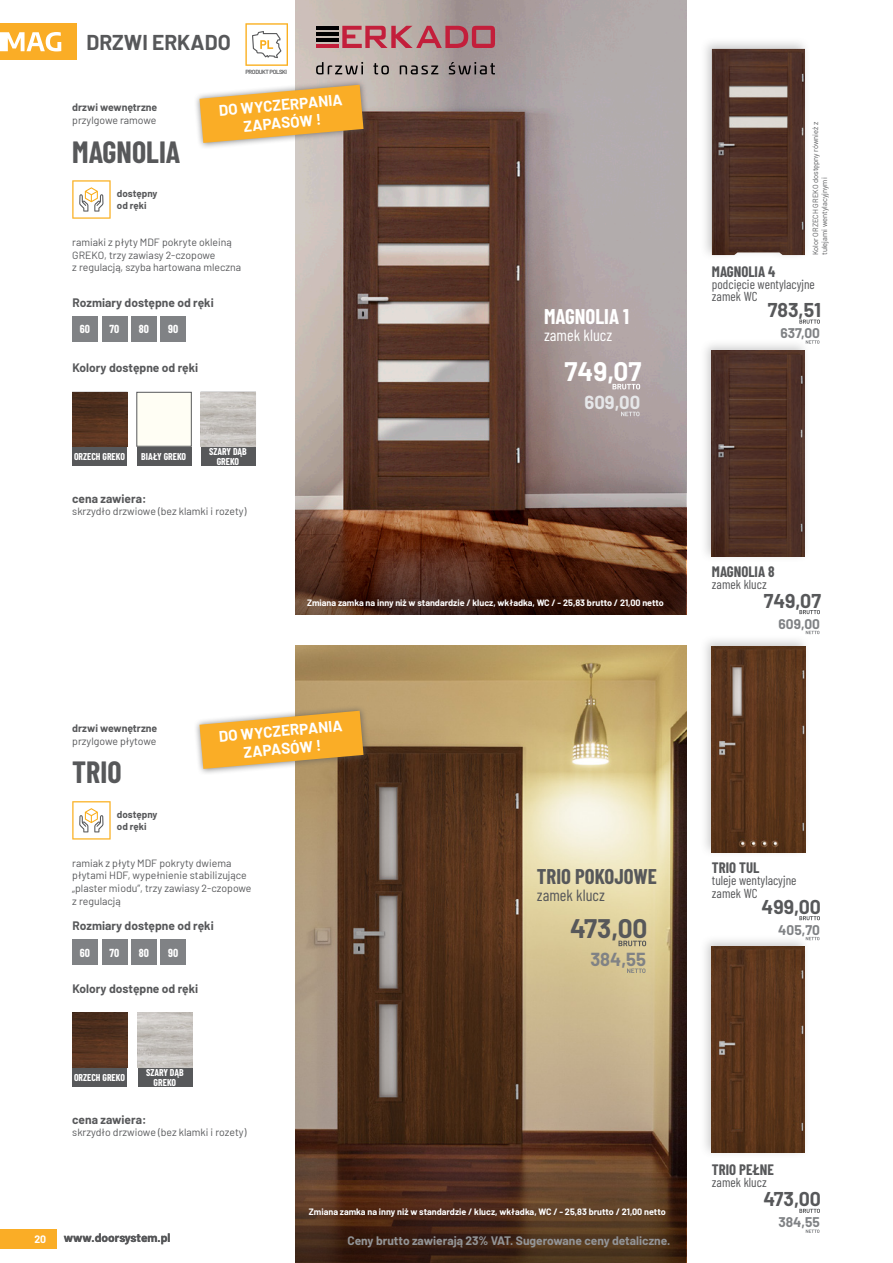
<style>
.page{position:relative;width:893px;height:1263px;background:#fff}
.page>*{position:absolute;margin:0;border:0;box-sizing:border-box;transform-origin:0 0}
.t1{font:700 30px "Barlow Condensed";color:#57585a}
.t2{font:700 26.25px "Barlow";color:#57585a}
.t3{font:700 26.25px "Barlow";color:#fff}
.t4{font:700 21px "Barlow";color:#57585a}
.t5{font:700 20.85px "Barlow Condensed";color:#57585a}
.t6{font:700 20.85px "Barlow Condensed";color:#fff}
.t7{font:700 19.5px "Barlow";color:#57585a}
.t8{font:700 18.45px "Barlow";color:#808285}
.t9{font:700 18.45px "Barlow";color:#e6e7e9}
.t10{font:16.2px "Barlow Condensed";color:#fff}
.t11{font:16.2px "Barlow Condensed";color:#57585a}
.t12{font:700 15.15px/18.1px "Barlow";color:#fff;text-align:center}
.t13{font:700 14.85px "Barlow Condensed";color:#57585a}
.t14{font:700 13.65px "Barlow";color:#808285}
.t15{font:13.05px/12.1px "Barlow Condensed";color:#57585a}
.t16{font:700 12px "Barlow";color:#57585a}
.t17{font:700 12px "Barlow";color:#939598}
.t18{font:700 11.4px "Barlow Condensed";color:#fff}
.t19{font:10.5px/12.6px "Barlow";color:#57585a}
.t20{font:700 10.5px "Barlow";color:#57585a}
.t21{font:700 10.5px "Barlow";color:#fff}
.t22{font:700 9.75px/9.8px "Barlow Condensed";color:#fff;text-align:center}
.t23{font:700 9.75px/11.9px "Barlow";color:#57585a}
.t24{font:700 9px "Barlow";color:#fff}
.t25{font:7.5px/9px "Barlow";color:#57585a}
.t26{font:600 6px "Barlow";letter-spacing:-.06em;color:#57585a}
</style>
<div class="page">
<img style="left:296px;top:0;width:390px;height:475px">
<div style="left:700px;top:339px;width:111px;height:224px;background:#57585a;opacity:.3"></div>
<img style="left:712px;top:351px;width:93px;height:206px">
<div style="left:700px;top:37px;width:111px;height:224px;background:#57585a;opacity:.3"></div>
<img style="left:712px;top:49px;width:93px;height:206px">
<div style="left:0;top:23px;width:77px;height:37px;background:#faad26"></div>
<svg style="left:0;top:32px;width:61px;height:19px"></svg>
<svg style="left:72px;top:316px;width:114px;height:26px;background:#8b8c8f"></svg>
<div style="left:72px;top:446px;width:55px;height:20px;background:#57585a"></div>
<div style="left:137px;top:446px;width:54px;height:20px;background:#57585a"></div>
<div style="left:137px;top:392px;width:54px;height:54px;background:#fffef4"></div>
<div style="left:137px;top:392px;width:55px;height:54px;border:1px solid #57585a"></div>
<div style="left:201px;top:446px;width:55px;height:20px;background:#57585a"></div>
<img style="left:72px;top:392px;width:55px;height:54px">
<img style="left:201px;top:392px;width:55px;height:54px">
<svg style="left:296px;top:475px;width:390px;height:140px;background:#653e2d"></svg>
<svg style="left:799px;top:319px;width:21px;height:5px"></svg>
<svg style="left:806px;top:340px;width:13px;height:4px"></svg>
<svg style="left:799px;top:610px;width:21px;height:4px"></svg>
<svg style="left:806px;top:631px;width:13px;height:3px"></svg>
<div style="left:0;top:1229px;width:57px;height:19px;background:#faad26"></div>
<svg style="left:245px;top:23px;width:43px;height:43px"></svg>
<img style="left:296px;top:646px;width:390px;height:483px">
<svg style="left:296px;top:1129px;width:390px;height:134px;background:#4f301e"></svg>
<div style="left:700px;top:934px;width:111px;height:224px;background:#57585a;opacity:.3"></div>
<img style="left:712px;top:946px;width:93px;height:206px">
<div style="left:700px;top:634px;width:111px;height:224px;background:#57585a;opacity:.3"></div>
<img style="left:712px;top:647px;width:93px;height:205px">
<svg style="left:799px;top:916px;width:21px;height:4px"></svg>
<svg style="left:806px;top:937px;width:13px;height:3px"></svg>
<svg style="left:799px;top:1209px;width:21px;height:4px"></svg>
<svg style="left:806px;top:1229px;width:13px;height:4px"></svg>
<div style="left:72px;top:1067px;width:55px;height:20px;background:#57585a"></div>
<img style="left:72px;top:1013px;width:55px;height:54px">
<div style="left:138px;top:1067px;width:55px;height:20px;background:#57585a"></div>
<img style="left:138px;top:1013px;width:55px;height:54px">
<svg style="left:72px;top:801px;width:39px;height:38px"></svg>
<svg style="left:72px;top:939px;width:114px;height:26px;background:#8b8c8f"></svg>
<svg style="left:618px;top:940px;width:28px;height:6px"></svg>
<svg style="left:627px;top:968px;width:18px;height:5px"></svg>
<hr style="left:316px;top:26px;width:23px;height:3px;background:#000001">
<hr style="left:316px;top:32px;width:23px;height:4px;background:#000001">
<hr style="left:316px;top:38px;width:23px;height:4px;background:#000001">
<hr style="left:316px;top:45px;width:23px;height:3px;background:#c31f3b">
<svg style="left:342px;top:26px;width:153px;height:22px;background:#ba6772"></svg>
<svg style="left:316px;top:62px;width:47px;height:12px"></svg>
<svg style="left:373px;top:63px;width:16px;height:11px"></svg>
<svg style="left:400px;top:65px;width:38px;height:9px"></svg>
<svg style="left:449px;top:62px;width:46px;height:12px"></svg>
<div style="left:193px;top:79px;width:177px;height:70px;background:#57585a;opacity:.75"></div>
<svg style="left:199px;top:85px;width:164px;height:58px;background:#edb24d"></svg>
<div style="left:193px;top:704px;width:177px;height:71px;background:#57585a;opacity:.75"></div>
<svg style="left:199px;top:711px;width:164px;height:58px;background:#ebaf46"></svg>
<svg style="left:72px;top:180px;width:39px;height:39px"></svg>
<svg style="left:612px;top:384px;width:28px;height:5px"></svg>
<svg style="left:621px;top:412px;width:18px;height:4px"></svg>
<p class="t4" style="left:86px;top:27px;width:146px">DRZWI ERKADO</p>
<p class="t26" style="left:245px;top:67px;width:43px">PRODUKT POLSKI</p>
<p class="t20" style="left:72px;top:100px;width:87px">drzwi wewnętrzne</p>
<p class="t19" style="left:72px;top:113px;width:86px">przylgowe ramowe</p>
<p class="t1" style="left:72px;top:130px;width:110px">MAGNOLIA</p>
<p class="t23" style="left:117px;top:187px;width:42px">dostępny od ręki</p>
<p class="t12" style="left:218px;top:100px;width:126px;rotate:-5deg">DO WYCZERPANIA<br>ZAPASÓW !</p>
<p class="t19" style="left:72px;top:235px;width:161px">ramiaki z płyty MDF pokryte okleiną</p>
<p class="t19" style="left:72px;top:248px;width:170px">GREKO, trzy zawiasy 2-czopowe<br>z regulacją, szyba hartowana mleczna</p>
<p class="t16" style="left:73px;top:293px;width:143px">Rozmiary dostępne od ręki</p>
<p class="t18" style="left:80px;top:321px;width:12px">60</p>
<p class="t18" style="left:110px;top:321px;width:11px">70</p>
<p class="t18" style="left:139px;top:321px;width:12px">80</p>
<p class="t18" style="left:168px;top:321px;width:12px">90</p>
<p class="t16" style="left:73px;top:358px;width:127px">Kolory dostępne od ręki</p>
<p class="t22" style="left:74px;top:452px;width:52px">ORZECH GREKO</p>
<p class="t22" style="left:141px;top:452px;width:46px">BIAŁY GREKO</p>
<p class="t22" style="left:209px;top:446px;width:39px">SZARY DĄB<br>GREKO</p>
<p class="t16" style="left:72px;top:490px;width:76px">cena zawiera:</p>
<p class="t19" style="left:72px;top:505px;width:176px">skrzydło drzwiowe (bez klamki i rozety)</p>
<p class="t6" style="left:544px;top:301px;width:87px">MAGNOLIA 1</p>
<p class="t10" style="left:544px;top:323px;width:70px">zamek klucz</p>
<p class="t3" style="left:564px;top:352px;width:79px">749,07</p>
<p class="t9" style="left:585px;top:388px;width:57px">609,00</p>
<p class="t24" style="left:307px;top:596px;width:358px">Zmiana zamka na inny niż w standardzie / klucz, wkładka, WC / - 25,83 brutto / 21,00 netto</p>
<p class="t20" style="left:72px;top:720px;width:87px">drzwi wewnętrzne</p>
<p class="t19" style="left:72px;top:734px;width:86px">przylgowe płytowe</p>
<p class="t1" style="left:72px;top:751px;width:51px">TRIO</p>
<p class="t23" style="left:117px;top:808px;width:42px">dostępny od ręki</p>
<p class="t12" style="left:218px;top:726px;width:126px;rotate:-5deg">DO WYCZERPANIA<br>ZAPASÓW !</p>
<p class="t19" style="left:72px;top:856px;width:181px">ramiak z płyty MDF pokryty dwiema płytami HDF, wypełnienie stabilizujące „plaster miodu”, trzy zawiasy 2-czopowe z regulacją</p>
<p class="t16" style="left:73px;top:917px;width:143px">Rozmiary dostępne od ręki</p>
<p class="t18" style="left:80px;top:944px;width:12px">60</p>
<p class="t18" style="left:110px;top:944px;width:11px">70</p>
<p class="t18" style="left:139px;top:944px;width:12px">80</p>
<p class="t18" style="left:168px;top:944px;width:12px">90</p>
<p class="t16" style="left:73px;top:979px;width:127px">Kolory dostępne od ręki</p>
<p class="t5" style="left:537px;top:861px;width:122px">TRIO POKOJOWE</p>
<p class="t11" style="left:537px;top:883px;width:70px">zamek klucz</p>
<p class="t2" style="left:570px;top:909px;width:79px">473,00</p>
<p class="t8" style="left:590px;top:945px;width:57px">384,55</p>
<p class="t22" style="left:74px;top:1072px;width:52px">ORZECH GREKO</p>
<p class="t22" style="left:146px;top:1067px;width:39px">SZARY DĄB<br>GREKO</p>
<p class="t16" style="left:72px;top:1110px;width:76px">cena zawiera:</p>
<p class="t19" style="left:72px;top:1125px;width:176px">skrzydło drzwiowe (bez klamki i rozety)</p>
<p class="t21" style="left:34px;top:1231px;width:13px">20</p>
<p class="t24" style="left:309px;top:1205px;width:358px">Zmiana zamka na inny niż w standardzie / klucz, wkładka, WC / - 25,83 brutto / 21,00 netto</p>
<p class="t16" style="left:64px;top:1229px;width:108px">www.doorsystem.pl</p>
<p class="t17" style="left:347px;top:1231px;width:324px">Ceny brutto zawierają 23% VAT. Sugerowane ceny detaliczne.</p>
<p class="t25" style="left:810px;top:255px;width:135px;rotate:-90deg">Kolor ORZECH GREKO dostępny również z tulejami wentylacyjnymi</p>
<p class="t13" style="left:712px;top:261px;width:65px">MAGNOLIA 4</p>
<p class="t15" style="left:712px;top:277px;width:105px">podcięcie wentylacyjne zamek WC</p>
<p class="t7" style="left:768px;top:296px;width:55px">783,51</p>
<p class="t14" style="left:780px;top:323px;width:41px">637,00</p>
<p class="t13" style="left:712px;top:561px;width:64px">MAGNOLIA 8</p>
<p class="t15" style="left:712px;top:577px;width:56px">zamek klucz</p>
<p class="t7" style="left:764px;top:586px;width:59px">749,07</p>
<p class="t14" style="left:779px;top:614px;width:43px">609,00</p>
<p class="t13" style="left:712px;top:857px;width:49px">TRIO TUL</p>
<p class="t15" style="left:712px;top:874px;width:86px">tuleje wentylacyjne zamek WC</p>
<p class="t7" style="left:762px;top:892px;width:61px">499,00</p>
<p class="t14" style="left:778px;top:920px;width:43px">405,70</p>
<p class="t13" style="left:712px;top:1159px;width:63px">TRIO PEŁNE</p>
<p class="t15" style="left:712px;top:1175px;width:56px">zamek klucz</p>
<p class="t7" style="left:763px;top:1185px;width:59px">473,00</p>
<p class="t14" style="left:778px;top:1212px;width:43px">384,55</p>
</div>
